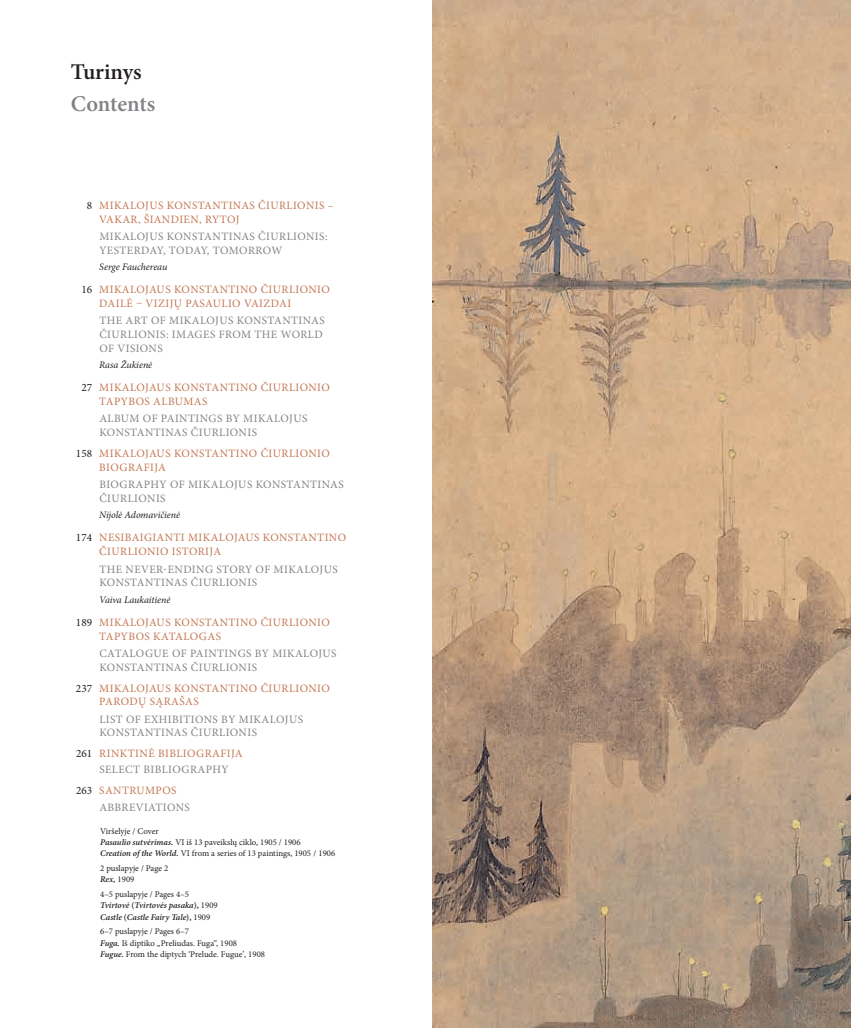
<style>
.page{position:relative;width:851px;height:1028px;background:#fff}
.page>*{position:absolute;margin:0;border:0;box-sizing:border-box;transform-origin:0 0}
.t1{font:600 22.5px "Minion Pro";letter-spacing:-.01em;color:#808285}
.t2{font:600 22.5px "Minion Pro";color:#231f20}
.t3{font:11.25px/13.8px "Minion Pro";letter-spacing:.04em;color:#c47652}
.t4{font:11.25px/13.8px "Minion Pro";letter-spacing:.04em;color:#808285}
.t5{font:italic 10px "Minion Pro";letter-spacing:-.005em;color:#231f20}
.t6{font:8.75px/11.2px "Minion Pro";color:#231f20}
.t7{font:italic 600 8.75px/11.2px "Minion Pro";letter-spacing:-.005em;color:#231f20}
.s1{color:#231f20}
.s2{color:#808285}
.s3{color:#c47652}
.s4{font-weight:600;font-style:italic}
.s5{font-weight:400;font-style:normal}
.s6{font-style:normal}
</style>
<div class="page">
<img style="left:432px;top:0;width:418px;height:1028px">
<h1 class="t2" style="left:71px;top:56px;width:72px">Turinys</h1>
<h1 class="t1" style="left:71px;top:88px;width:86px">Contents</h1>
<p class="t3" style="left:99px;top:198px;width:236px;text-indent:-12px"><span class="s1">8</span> MIKALOJUS KONSTANTINAS ČIURLIONIS –<br>VAKAR, ŠIANDIEN, RYTOJ</p>
<p class="t4" style="left:99px;top:229px;width:230px">MIKALOJUS KONSTANTINAS ČIURLIONIS:<br>YESTERDAY, TODAY, TOMORROW</p>
<p class="t5" style="left:99px;top:260px;width:70px">Serge Fauchereau</p>
<p class="t3" style="left:99px;top:283px;width:232px;text-indent:-18px"><span class="s1">16</span> MIKALOJAUS KONSTANTINO ČIURLIONIO<br>DAILĖ – VIZIJŲ PASAULIO VAIZDAI</p>
<p class="t4" style="left:99px;top:314px;width:227px">THE ART OF MIKALOJUS KONSTANTINAS<br>ČIURLIONIS: IMAGES FROM THE WORLD<br>OF VISIONS</p>
<p class="t5" style="left:99px;top:358px;width:54px">Rasa Žukienė</p>
<p class="t3" style="left:99px;top:381px;width:232px;text-indent:-18px"><span class="s1">27</span> MIKALOJAUS KONSTANTINO ČIURLIONIO<br>TAPYBOS ALBUMAS</p>
<p class="t4" style="left:99px;top:412px;width:209px">ALBUM OF PAINTINGS BY MIKALOJUS<br>KONSTANTINAS ČIURLIONIS</p>
<p class="t3" style="left:99px;top:446px;width:232px;text-indent:-23px"><span class="s1">158</span> MIKALOJAUS KONSTANTINO ČIURLIONIO<br>BIOGRAFIJA</p>
<p class="t4" style="left:99px;top:477px;width:246px">BIOGRAPHY OF MIKALOJUS KONSTANTINAS<br>ČIURLIONIS</p>
<p class="t5" style="left:99px;top:508px;width:82px">Nijolė Adomavičienė</p>
<p class="t3" style="left:99px;top:531px;width:248px;text-indent:-23px"><span class="s1">174</span> NESIBAIGIANTI MIKALOJAUS KONSTANTINO<br>ČIURLIONIO ISTORIJA</p>
<p class="t4" style="left:99px;top:562px;width:240px">THE NEVER-ENDING STORY OF MIKALOJUS<br>KONSTANTINAS ČIURLIONIS</p>
<p class="t5" style="left:99px;top:592px;width:73px">Vaiva Laukaitienė</p>
<p class="t3" style="left:99px;top:615px;width:232px;text-indent:-23px"><span class="s1">189</span> MIKALOJAUS KONSTANTINO ČIURLIONIO<br>TAPYBOS KATALOGAS</p>
<p class="t4" style="left:99px;top:646px;width:239px">CATALOGUE OF PAINTINGS BY MIKALOJUS<br>KONSTANTINAS ČIURLIONIS</p>
<p class="t3" style="left:99px;top:681px;width:232px;text-indent:-23px"><span class="s1">237</span> MIKALOJAUS KONSTANTINO ČIURLIONIO<br>PARODŲ SĄRAŠAS</p>
<p class="t4" style="left:99px;top:712px;width:205px">LIST OF EXHIBITIONS BY MIKALOJUS<br>KONSTANTINAS ČIURLIONIS</p>
<p class="t3" style="left:99px;top:745px;width:145px;line-height:16.2px;text-indent:-23px"><span class="s1">261</span> RINKTINĖ BIBLIOGRAFIJA<br><span class="s2">SELECT BIBLIOGRAPHY</span></p>
<p class="t4" style="left:99px;top:782px;width:92px;line-height:16.2px;text-indent:-23px"><span class="s1">263</span> <span class="s3">SANTRUMPOS<br></span>ABBREVIATIONS</p>
<p class="t6" style="left:100px;top:825px;width:236px">Viršelyje / Cover<br><span class="s4">Pasaulio sutvėrimas.</span> VI iš 13 paveikslų ciklo, 1905 / 1906<br><span class="s4">Creation of the World.</span> VI from a series of 13 paintings, 1905 / 1906</p>
<p class="t6" style="left:100px;top:862px;width:70px">2 puslapyje / Page 2<br><span class="s4">Rex,</span> 1909</p>
<p class="t7" style="left:100px;top:888px;width:119px"><span class="s5">4–5 puslapyje / Pages 4–5<br></span>Tvirtovė <span class="s6">(</span>Tvirtovės pasaka<span class="s6">),</span> <span class="s5">1909<br></span>Castle <span class="s6">(</span>Castle Fairy Tale<span class="s6">),</span> <span class="s5">1909</span></p>
<p class="t6" style="left:100px;top:926px;width:166px">6–7 puslapyje / Pages 6–7<br><span class="s4">Fuga.</span> Iš diptiko „Preliudas. Fuga“, 1908<br><span class="s4">Fugue.</span> From the diptych ‘Prelude. Fugue’, 1908</p>
</div>
